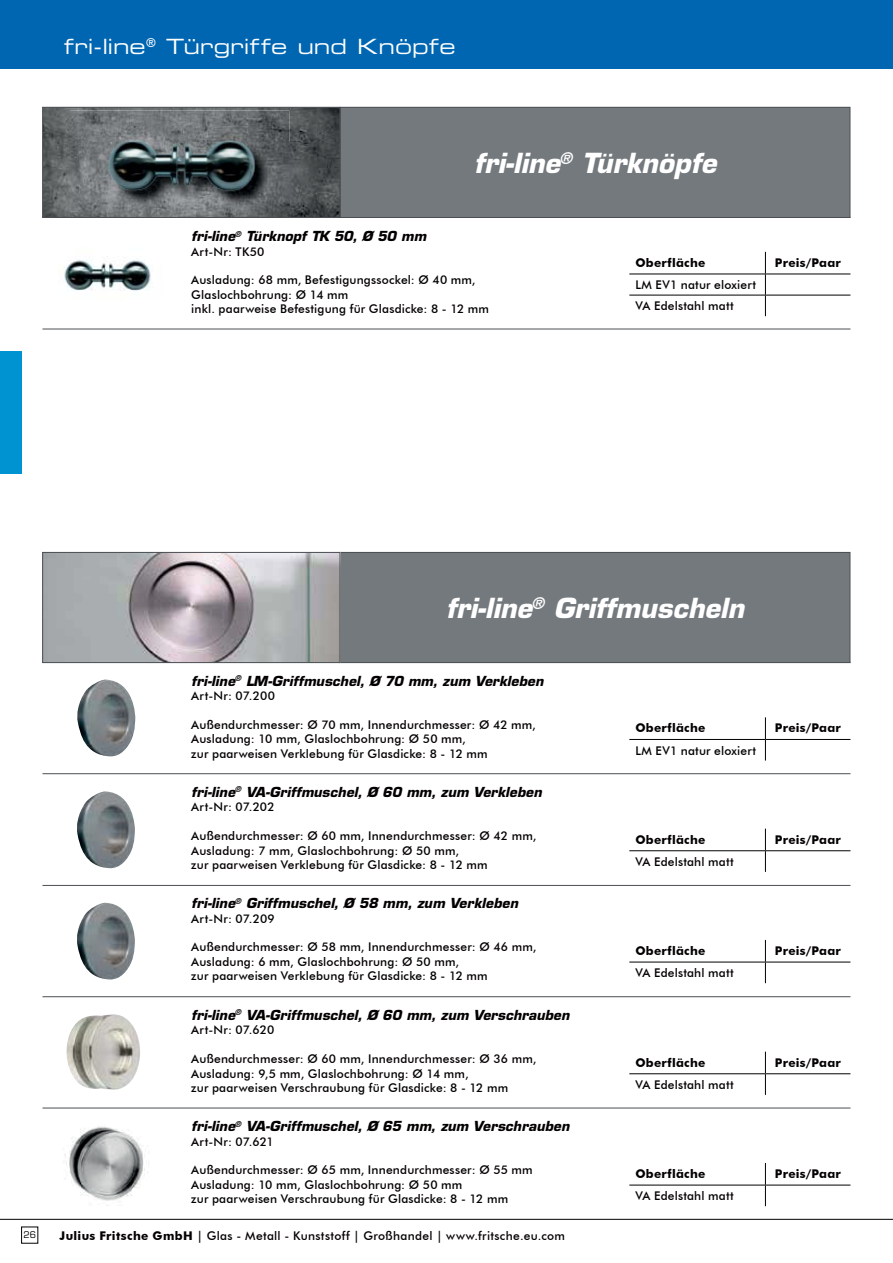
<style>
.page{position:relative;width:893px;height:1263px;background:#fff}
.page>*{position:absolute;margin:0;border:0;box-sizing:border-box;transform-origin:0 0}
.t1{font:italic 700 27px "Eurostile LT Std";color:#fff}
.t2{font:21px "Eurostile LT Std Ex 2";color:#fff}
.t3{font:italic 700 13.5px "Eurostile LT Std";letter-spacing:.005em;color:#040000}
.t4{font:500 12px/14.4px "Futura BT";letter-spacing:.015em;color:#040000}
.t5{font:700 12px "Futura BT";letter-spacing:.02em;color:#040000}
.t6{font:9px "Eurostile LT Std";color:#040000}
.s1{font-weight:700}
</style>
<div class="page">
<hr style="left:42px;top:885px;width:808px;height:1px;background:#4b4f53">
<div style="left:0;top:0;width:893px;height:68px;background:#0066b2"></div>
<hr style="left:0;top:1219px;width:893px;height:1px;background:#040000">
<hr style="left:42px;top:329px;width:808px;height:1px;background:#4b4f53">
<hr style="left:42px;top:996px;width:808px;height:1px;background:#4b4f53">
<hr style="left:42px;top:1108px;width:808px;height:1px;background:#4b4f53">
<hr style="left:42px;top:773px;width:808px;height:1px;background:#4b4f53">
<div style="left:0;top:351px;width:21px;height:122px;background:#0093d2"></div>
<img style="left:64px;top:1127px;width:84px;height:79px">
<hr style="left:629px;top:1185px;width:136px;height:1px;background:#040000">
<hr style="left:765px;top:1185px;width:85px;height:1px;background:#040000">
<svg style="left:765px;top:1163px;width:1px;height:43px"></svg>
<img style="left:66px;top:1014px;width:74px;height:76px">
<hr style="left:629px;top:1073px;width:136px;height:1px;background:#040000">
<hr style="left:765px;top:1073px;width:85px;height:1px;background:#040000">
<svg style="left:765px;top:1052px;width:1px;height:43px"></svg>
<img style="left:77px;top:903px;width:58px;height:77px">
<hr style="left:629px;top:962px;width:136px;height:1px;background:#040000">
<hr style="left:765px;top:962px;width:85px;height:1px;background:#040000">
<svg style="left:765px;top:940px;width:1px;height:43px"></svg>
<img style="left:77px;top:791px;width:58px;height:78px">
<hr style="left:629px;top:850px;width:136px;height:1px;background:#040000">
<hr style="left:765px;top:850px;width:85px;height:1px;background:#040000">
<svg style="left:765px;top:829px;width:1px;height:43px"></svg>
<img style="left:77px;top:680px;width:59px;height:77px">
<hr style="left:629px;top:739px;width:136px;height:1px;background:#040000">
<hr style="left:765px;top:739px;width:85px;height:1px;background:#040000">
<svg style="left:765px;top:717px;width:1px;height:44px"></svg>
<img style="left:64px;top:260px;width:87px;height:31px">
<hr style="left:629px;top:274px;width:136px;height:1px;background:#040000">
<hr style="left:765px;top:274px;width:85px;height:1px;background:#040000">
<hr style="left:629px;top:295px;width:136px;height:1px;background:#040000">
<hr style="left:765px;top:295px;width:85px;height:1px;background:#040000">
<svg style="left:765px;top:252px;width:1px;height:64px"></svg>
<div style="left:340px;top:107px;width:510px;height:110px;background:#73797d"></div>
<div style="left:340px;top:107px;width:510px;height:111px;border:1px solid #4b4f53"></div>
<img style="left:44px;top:109px;width:294px;height:107px">
<div style="left:42px;top:107px;width:298px;height:111px;border:1px solid #4b4f53"></div>
<div style="left:340px;top:552px;width:510px;height:111px;background:#73797d"></div>
<div style="left:340px;top:552px;width:510px;height:111px;border:1px solid #4b4f53"></div>
<img style="left:44px;top:554px;width:294px;height:107px">
<div style="left:42px;top:552px;width:298px;height:111px;border:1px solid #4b4f53"></div>
<img style="left:289px;top:142px;width:10px;height:70px">
<img style="left:70px;top:111px;width:219px;height:101px">
<h2 class="t2" style="left:64px;top:38px;width:393px">fri-line<sup>®</sup> Türgriffe und Knöpfe</h2>
<h1 class="t1" style="left:474px;top:152px;width:244px">fri-line<sup>®</sup> Türknöpfe</h1>
<p class="t3" style="left:191px;top:231px;width:236px">fri-line<sup>®</sup> Türknopf TK 50, Ø 50 mm</p>
<p class="t4" style="left:191px;top:244px;width:75px">Art-Nr: TK50</p>
<p class="t4" style="left:191px;top:273px;width:299px">Ausladung: 68 mm, Befestigungssockel: Ø 40 mm,<br>Glaslochbohrung: Ø 14 mm<br>inkl. paarweise Befestigung für Glasdicke: 8 - 12 mm</p>
<p class="t5" style="left:635px;top:255px;width:72px">Oberfläche</p>
<p class="t5" style="left:775px;top:255px;width:67px">Preis/Paar</p>
<p class="t4" style="left:635px;top:274px;width:122px;line-height:21.1px">LM EV1 natur eloxiert<br>VA Edelstahl matt</p>
<p class="t6" style="left:24px;top:1231px;width:14px">26</p>
<h1 class="t1" style="left:446px;top:597px;width:300px">fri-line<sup>®</sup> Griffmuscheln</h1>
<p class="t3" style="left:191px;top:675px;width:354px">fri-line<sup>®</sup> LM-Griffmuschel, Ø 70 mm, zum Verkleben</p>
<p class="t4" style="left:191px;top:689px;width:85px">Art-Nr: 07.200</p>
<p class="t4" style="left:191px;top:717px;width:346px">Außendurchmesser: Ø 70 mm, Innendurchmesser: Ø 42 mm,<br>Ausladung: 10 mm, Glaslochbohrung: Ø 50 mm,<br>zur paarweisen Verklebung für Glasdicke: 8 - 12 mm</p>
<p class="t3" style="left:191px;top:786px;width:352px">fri-line<sup>®</sup> VA-Griffmuschel, Ø 60 mm, zum Verkleben</p>
<p class="t4" style="left:191px;top:800px;width:85px">Art-Nr: 07.202</p>
<p class="t4" style="left:191px;top:829px;width:346px">Außendurchmesser: Ø 60 mm, Innendurchmesser: Ø 42 mm,<br>Ausladung: 7 mm, Glaslochbohrung: Ø 50 mm,<br>zur paarweisen Verklebung für Glasdicke: 8 - 12 mm</p>
<p class="t3" style="left:191px;top:898px;width:328px">fri-line<sup>®</sup> Griffmuschel, Ø 58 mm, zum Verkleben</p>
<p class="t4" style="left:191px;top:911px;width:85px">Art-Nr: 07.209</p>
<p class="t4" style="left:191px;top:940px;width:347px">Außendurchmesser: Ø 58 mm, Innendurchmesser: Ø 46 mm,<br>Ausladung: 6 mm, Glaslochbohrung: Ø 50 mm,<br>zur paarweisen Verklebung für Glasdicke: 8 - 12 mm</p>
<p class="t3" style="left:191px;top:1010px;width:380px">fri-line<sup>®</sup> VA-Griffmuschel, Ø 60 mm, zum Verschrauben</p>
<p class="t4" style="left:191px;top:1023px;width:84px">Art-Nr: 07.620</p>
<p class="t4" style="left:191px;top:1052px;width:346px">Außendurchmesser: Ø 60 mm, Innendurchmesser: Ø 36 mm,<br>Ausladung: 9,5 mm, Glaslochbohrung: Ø 14 mm,<br>zur paarweisen Verschraubung für Glasdicke: 8 - 12 mm</p>
<p class="t3" style="left:191px;top:1121px;width:380px">fri-line<sup>®</sup> VA-Griffmuschel, Ø 65 mm, zum Verschrauben</p>
<p class="t4" style="left:191px;top:1134px;width:84px">Art-Nr: 07.621</p>
<p class="t4" style="left:191px;top:1163px;width:343px">Außendurchmesser: Ø 65 mm, Innendurchmesser: Ø 55 mm<br>Ausladung: 10 mm, Glaslochbohrung: Ø 50 mm<br>zur paarweisen Verschraubung für Glasdicke: 8 - 12 mm</p>
<p class="t4" style="left:59px;top:1228px;width:507px"><span class="s1">Julius Fritsche GmbH</span> | Glas - Metall - Kunststoff | Großhandel | www.fritsche.eu.com</p>
<p class="t5" style="left:635px;top:721px;width:72px">Oberfläche</p>
<p class="t5" style="left:775px;top:721px;width:67px">Preis/Paar</p>
<p class="t4" style="left:635px;top:743px;width:122px">LM EV1 natur eloxiert</p>
<p class="t5" style="left:635px;top:832px;width:72px">Oberfläche</p>
<p class="t5" style="left:775px;top:832px;width:67px">Preis/Paar</p>
<p class="t4" style="left:635px;top:854px;width:100px">VA Edelstahl matt</p>
<p class="t5" style="left:635px;top:944px;width:72px">Oberfläche</p>
<p class="t5" style="left:775px;top:944px;width:67px">Preis/Paar</p>
<p class="t4" style="left:635px;top:966px;width:100px">VA Edelstahl matt</p>
<p class="t5" style="left:635px;top:1055px;width:72px">Oberfläche</p>
<p class="t5" style="left:775px;top:1055px;width:67px">Preis/Paar</p>
<p class="t4" style="left:635px;top:1077px;width:100px">VA Edelstahl matt</p>
<p class="t5" style="left:635px;top:1167px;width:72px">Oberfläche</p>
<p class="t5" style="left:775px;top:1167px;width:67px">Preis/Paar</p>
<p class="t4" style="left:635px;top:1189px;width:100px">VA Edelstahl matt</p>
</div>
